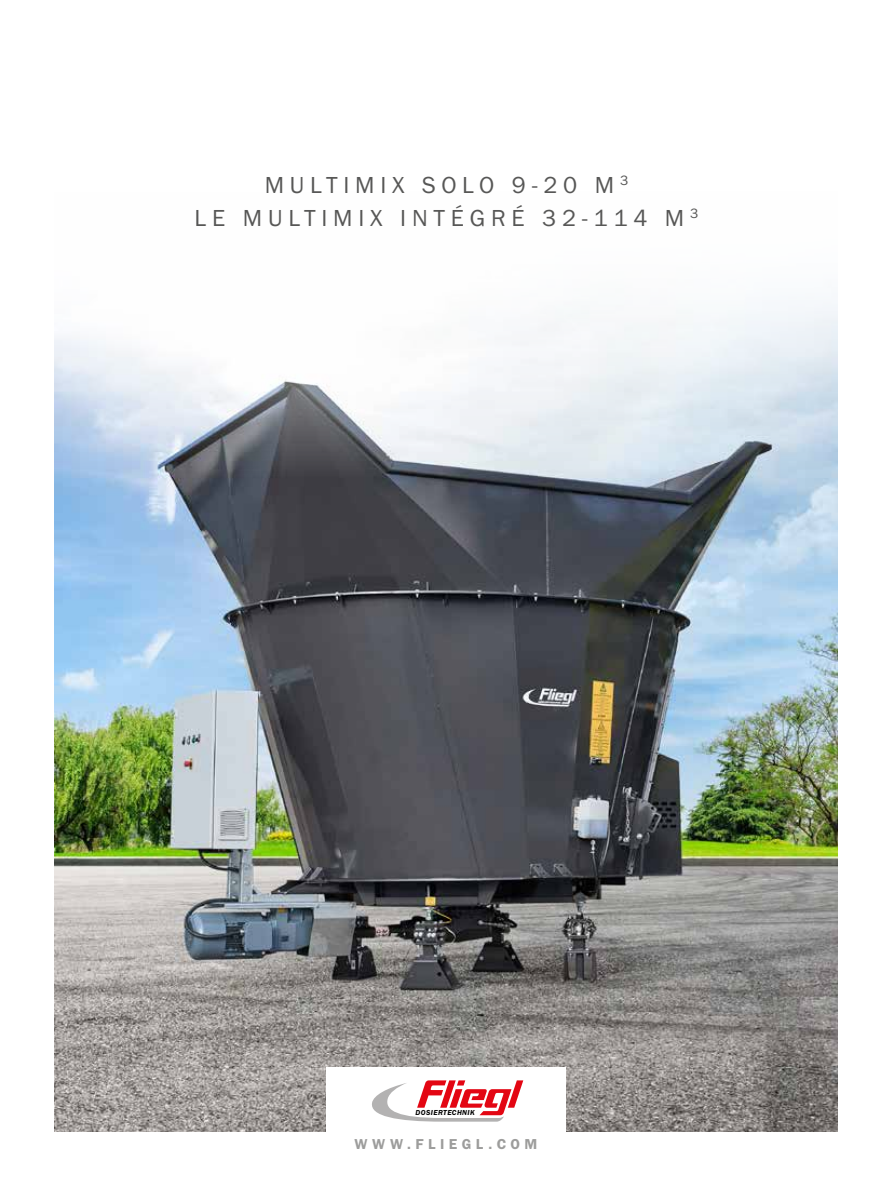
<style>
.page{position:relative;width:893px;height:1191px;background:#fff}
.page>*{position:absolute;margin:0;border:0;box-sizing:border-box;transform-origin:0 0}
.t1{font:24px/33px "Franklin Gothic URW Boo";letter-spacing:.24em;color:#575756;text-align:center}
.t2{font:14.85px "Franklin Gothic URW Dem";letter-spacing:.3em;color:#9d9d9c}
.t3{font:7.5px "Franklin Gothic URW Dem Ita";letter-spacing:.05em;color:#000}
</style>
<div class="page">
<img style="left:54px;top:349px;width:784px;height:782px">
<div style="left:326px;top:1067px;width:239px;height:92px;background:#fff"></div>
<svg style="left:372px;top:1080px;width:151px;height:41px"></svg>
<p class="t1" style="left:195px;top:168px;width:505px">MULTIMIX SOLO 9-20 M <sup>3<br></sup>LE MULTIMIX INTÉGRÉ 32-114 M <sup>3</sup></p>
<p class="t3" style="left:416px;top:1107px;width:61px">DOSIERTECHNIK</p>
<p class="t2" style="left:354px;top:1135px;width:184px">WWW.FLIEGL.COM</p>
</div>
